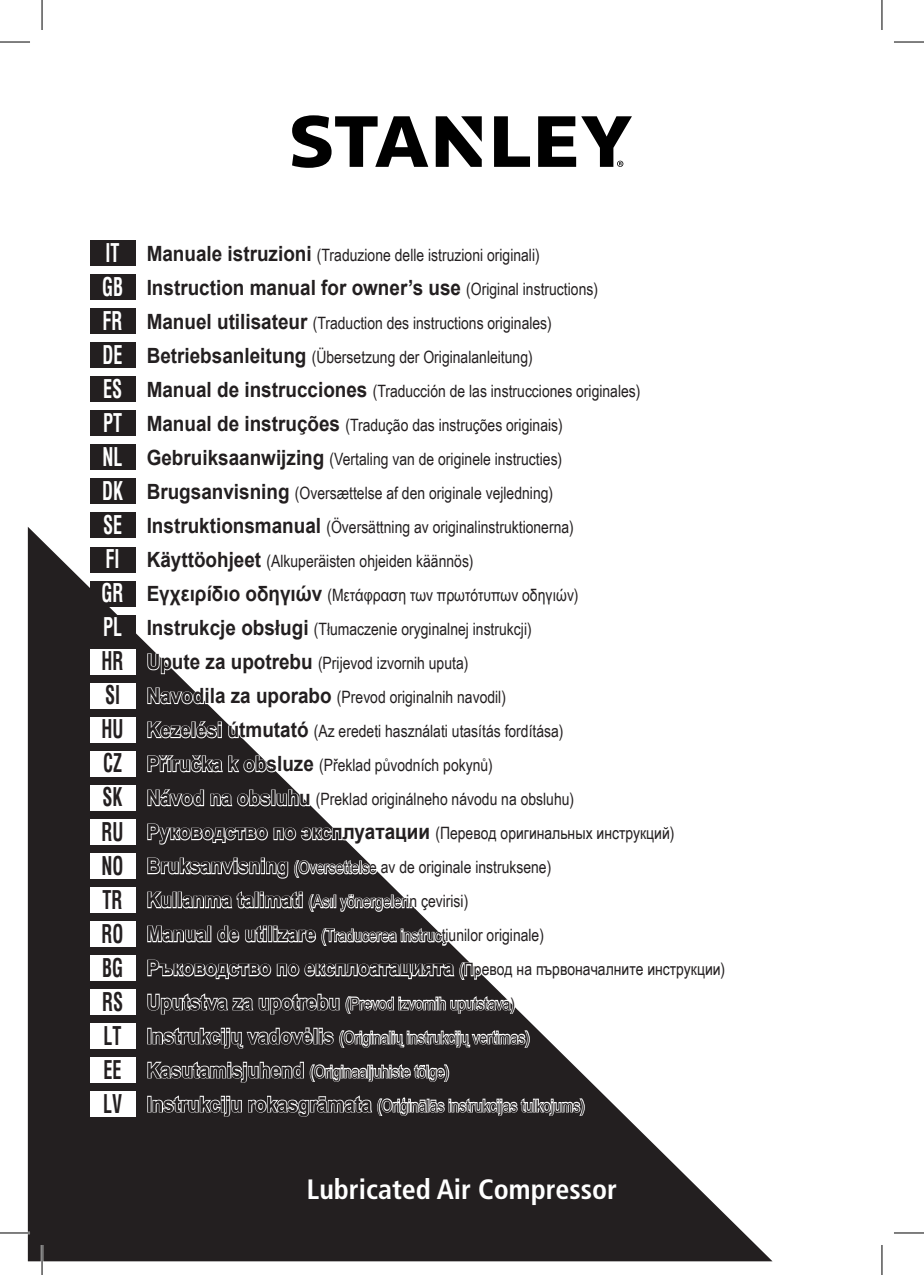
<style>
.page{position:relative;width:924px;height:1275px;background:#fff}
.page>*{position:absolute;margin:0;border:0;box-sizing:border-box;transform-origin:0 0}
.DATI_TECNICI_OK_TEST{font:700 condensed 28px "Frutiger LT Std";color:#fff}
.LINGUE{font:700 condensed 25.2px "Helvetica";color:#231f20;scale:.71 1}
.LINGUE-2{font:700 condensed 25.2px "Helvetica";color:#fff;scale:.71 1}
.MANUALE_ISTRUZIONI{font:700 21px "Arial";color:#231f20;scale:.9 1}
.MANUALE_ISTRUZIONI-2{font:17px "Arial Narrow";color:#231f20}
.s1{font-family:"Arial";font-weight:700;font-size:21px}
.s2{font-family:"Arial Narrow";font-weight:400;font-size:17px}
</style>
<div class="page">
<svg style="left:28px;top:527px;width:744px;height:734px"></svg>
<svg style="left:435px;top:116px;width:46px;height:51px"></svg>
<svg style="left:494px;top:116px;width:35px;height:51px"></svg>
<svg style="left:292px;top:115px;width:136px;height:53px"></svg>
<svg style="left:538px;top:116px;width:93px;height:51px"></svg>
<div style="left:90px;top:240px;width:45px;height:26px;background:#231f20"></div>
<div style="left:90px;top:479px;width:45px;height:25px;background:#231f20"></div>
<div style="left:90px;top:274px;width:45px;height:26px;background:#231f20"></div>
<svg style="left:152px;top:527px;width:165px;height:8px"></svg>
<svg style="left:325px;top:527px;width:249px;height:12px"></svg>
<div style="left:90px;top:513px;width:45px;height:25px;background:#231f20"></div>
<div style="left:90px;top:308px;width:45px;height:26px;background:#231f20"></div>
<svg style="left:146px;top:548px;width:328px;height:25px"></svg>
<div style="left:90px;top:547px;width:45px;height:25px;background:#231f20"></div>
<svg style="left:146px;top:579px;width:433px;height:28px"></svg>
<div style="left:90px;top:581px;width:45px;height:25px;background:#231f20"></div>
<div style="left:90px;top:342px;width:45px;height:26px;background:#231f20"></div>
<svg style="left:152px;top:617px;width:380px;height:24px"></svg>
<div style="left:90px;top:615px;width:45px;height:25px;background:#231f20"></div>
<svg style="left:146px;top:651px;width:323px;height:24px"></svg>
<div style="left:90px;top:649px;width:45px;height:25px;background:#fff"></div>
<svg style="left:146px;top:686px;width:360px;height:23px"></svg>
<div style="left:90px;top:683px;width:45px;height:25px;background:#fff"></div>
<svg style="left:146px;top:718px;width:418px;height:25px"></svg>
<div style="left:90px;top:717px;width:45px;height:25px;background:#fff"></div>
<svg style="left:146px;top:788px;width:428px;height:23px"></svg>
<div style="left:90px;top:785px;width:45px;height:25px;background:#fff"></div>
<svg style="left:146px;top:754px;width:347px;height:23px"></svg>
<div style="left:90px;top:751px;width:45px;height:25px;background:#fff"></div>
<div style="left:90px;top:376px;width:45px;height:26px;background:#231f20"></div>
<svg style="left:146px;top:822px;width:529px;height:23px"></svg>
<div style="left:90px;top:819px;width:45px;height:25px;background:#fff"></div>
<div style="left:90px;top:411px;width:45px;height:25px;background:#231f20"></div>
<svg style="left:146px;top:856px;width:406px;height:23px"></svg>
<div style="left:90px;top:853px;width:45px;height:25px;background:#fff"></div>
<svg style="left:146px;top:1060px;width:304px;height:23px"></svg>
<div style="left:90px;top:1057px;width:45px;height:25px;background:#fff"></div>
<div style="left:90px;top:445px;width:45px;height:25px;background:#231f20"></div>
<div style="left:147px;top:1027px;width:4px;height:17px;border:2px solid #fff"></div>
<svg style="left:152px;top:1026px;width:378px;height:24px"></svg>
<div style="left:90px;top:1023px;width:45px;height:25px;background:#fff"></div>
<svg style="left:146px;top:991px;width:369px;height:24px"></svg>
<div style="left:90px;top:989px;width:45px;height:25px;background:#fff"></div>
<svg style="left:146px;top:958px;width:579px;height:23px"></svg>
<div style="left:90px;top:955px;width:45px;height:25px;background:#fff"></div>
<div style="left:90px;top:921px;width:45px;height:25px;background:#fff"></div>
<svg style="left:146px;top:888px;width:398px;height:59px"></svg>
<div style="left:90px;top:887px;width:45px;height:25px;background:#fff"></div>
<div style="left:147px;top:1095px;width:4px;height:17px;border:2px solid #fff"></div>
<svg style="left:152px;top:1094px;width:433px;height:24px"></svg>
<div style="left:90px;top:1091px;width:45px;height:25px;background:#fff"></div>
<div style="left:252px;top:1176px;width:419px;height:31px;background:#231f20"></div>
<hr style="left:0;top:1231px;width:30px;height:3px;background:#fff">
<hr style="left:41px;top:1245px;width:2px;height:30px;background:#fff">
<hr style="left:0;top:42px;width:30px;height:1px;background:#000">
<hr style="left:893px;top:42px;width:30px;height:1px;background:#000">
<hr style="left:0;top:1232px;width:30px;height:1px;background:#000">
<hr style="left:893px;top:1232px;width:30px;height:1px;background:#000">
<hr style="left:42px;top:0;width:1px;height:30px;background:#000">
<hr style="left:42px;top:1245px;width:1px;height:30px;background:#000">
<hr style="left:881px;top:0;width:1px;height:30px;background:#000">
<hr style="left:881px;top:1245px;width:1px;height:30px;background:#000">
<p class="LINGUE-2" style="left:106px;top:236px;width:21px">IT</p>
<p class="MANUALE_ISTRUZIONI-2" style="left:147px;top:242px;width:394px"><span class="s1">Manuale istruzioni</span> (Traduzione delle istruzioni originali)</p>
<p class="LINGUE-2" style="left:102px;top:270px;width:31px">GB</p>
<p class="MANUALE_ISTRUZIONI" style="left:147px;top:274px;width:503px">Instruction manual for owner’s use <span class="s2">(Original instructions)</span></p>
<p class="LINGUE-2" style="left:103px;top:304px;width:30px">FR</p>
<p class="MANUALE_ISTRUZIONI-2" style="left:147px;top:310px;width:406px"><span class="s1">Manuel utilisateur</span> (Traduction des instructions originales)</p>
<p class="LINGUE-2" style="left:103px;top:338px;width:30px">DE</p>
<p class="MANUALE_ISTRUZIONI-2" style="left:147px;top:344px;width:387px"><span class="s1">Betriebsanleitung</span> (Übersetzung der Originalanleitung)</p>
<p class="LINGUE-2" style="left:103px;top:372px;width:28px">ES</p>
<p class="MANUALE_ISTRUZIONI-2" style="left:147px;top:378px;width:495px"><span class="s1">Manual de instrucciones</span> (Traducción de las instrucciones originales)</p>
<p class="LINGUE-2" style="left:103px;top:406px;width:28px">PT</p>
<p class="MANUALE_ISTRUZIONI-2" style="left:147px;top:412px;width:417px"><span class="s1">Manual de instruções</span> (Tradução das instruções originais)</p>
<p class="LINGUE-2" style="left:103px;top:440px;width:30px">NL</p>
<p class="MANUALE_ISTRUZIONI-2" style="left:147px;top:446px;width:417px"><span class="s1">Gebruiksaanwijzing</span> (Vertaling van de originele instructies)</p>
<p class="LINGUE-2" style="left:102px;top:474px;width:31px">DK</p>
<p class="MANUALE_ISTRUZIONI-2" style="left:147px;top:480px;width:408px"><span class="s1">Brugsanvisning</span> (Oversættelse af den originale vejledning)</p>
<p class="LINGUE-2" style="left:103px;top:508px;width:28px">SE</p>
<p class="MANUALE_ISTRUZIONI-2" style="left:147px;top:514px;width:428px"><span class="s1">Instruktionsmanual</span> (Översättning av originalinstruktionerna)</p>
<p class="LINGUE-2" style="left:106px;top:542px;width:21px">FI</p>
<p class="MANUALE_ISTRUZIONI-2" style="left:147px;top:549px;width:328px"><span class="s1">Käyttöohjeet</span> (Alkuperäisten ohjeiden käännös)</p>
<p class="LINGUE-2" style="left:102px;top:576px;width:32px">GR</p>
<p class="MANUALE_ISTRUZIONI-2" style="left:147px;top:583px;width:433px"><span class="s1">Eγχειρίδιο οδηγιών</span> (Μετάφραση των πρωτότυπων οδηγιών)</p>
<p class="LINGUE-2" style="left:103px;top:610px;width:28px">PL</p>
<p class="MANUALE_ISTRUZIONI-2" style="left:147px;top:617px;width:386px"><span class="s1">Instrukcje obsługi</span> (Tłumaczenie oryginalnej instrukcji)</p>
<p class="LINGUE" style="left:102px;top:644px;width:32px">HR</p>
<p class="MANUALE_ISTRUZIONI-2" style="left:147px;top:651px;width:323px"><span class="s1">Upute za upotrebu</span> (Prijevod izvornih uputa)</p>
<p class="LINGUE" style="left:105px;top:678px;width:23px">SI</p>
<p class="MANUALE_ISTRUZIONI-2" style="left:147px;top:685px;width:360px"><span class="s1">Navodila za uporabo</span> (Prevod originalnih navodil)</p>
<p class="LINGUE" style="left:102px;top:712px;width:32px">HU</p>
<p class="MANUALE_ISTRUZIONI-2" style="left:147px;top:719px;width:418px"><span class="s1">Kezelési útmutató</span> (Az eredeti használati utasítás fordítása)</p>
<p class="LINGUE" style="left:103px;top:746px;width:28px">CZ</p>
<p class="MANUALE_ISTRUZIONI-2" style="left:147px;top:753px;width:347px"><span class="s1">Příručka k obsluze</span> (Překlad původních pokynů)</p>
<p class="LINGUE" style="left:103px;top:780px;width:30px">SK</p>
<p class="MANUALE_ISTRUZIONI-2" style="left:147px;top:787px;width:429px"><span class="s1">Návod na obsluhu</span> (Preklad originálneho návodu na obsluhu)</p>
<p class="LINGUE" style="left:102px;top:814px;width:32px">RU</p>
<p class="MANUALE_ISTRUZIONI-2" style="left:147px;top:821px;width:529px"><span class="s1">Pуководство по эксплуатации</span> (Перевод оригинальных инструкций)</p>
<p class="LINGUE" style="left:102px;top:848px;width:32px">NO</p>
<p class="MANUALE_ISTRUZIONI-2" style="left:147px;top:855px;width:406px"><span class="s1">Bruksanvisning</span> (Oversettelse av de originale instruksene)</p>
<p class="LINGUE" style="left:103px;top:882px;width:30px">TR</p>
<p class="MANUALE_ISTRUZIONI-2" style="left:147px;top:889px;width:323px"><span class="s1">Kullanma talimati</span> (Asıl yönergelerin çevirisi)</p>
<p class="LINGUE" style="left:102px;top:916px;width:32px">RO</p>
<p class="MANUALE_ISTRUZIONI-2" style="left:147px;top:923px;width:398px"><span class="s1">Manual de utilizare</span> (Traducerea instrucţiunilor originale)</p>
<p class="LINGUE" style="left:102px;top:950px;width:31px">BG</p>
<p class="MANUALE_ISTRUZIONI-2" style="left:147px;top:957px;width:580px"><span class="s1">Ръководство по експлоатацията</span> (Превод на първоначалните инструкции)</p>
<p class="LINGUE" style="left:102px;top:984px;width:31px">RS</p>
<p class="MANUALE_ISTRUZIONI-2" style="left:147px;top:991px;width:370px"><span class="s1">Uputstva za upotrebu</span> (Prevod izvornih uputstava)</p>
<p class="LINGUE" style="left:104px;top:1018px;width:27px">LT</p>
<p class="MANUALE_ISTRUZIONI-2" style="left:147px;top:1025px;width:384px"><span class="s1">Instrukcijų vadovėlis</span> (Originalių instrukcijų vertimas)</p>
<p class="LINGUE" style="left:104px;top:1052px;width:27px">EE</p>
<p class="MANUALE_ISTRUZIONI-2" style="left:147px;top:1059px;width:304px"><span class="s1">Kasutamisjuhend</span> (Originaaljuhiste tõlge)</p>
<p class="LINGUE" style="left:103px;top:1087px;width:28px">LV</p>
<p class="MANUALE_ISTRUZIONI-2" style="left:147px;top:1093px;width:439px"><span class="s1">Instrukciju rokasgrāmata</span> (Oriģinālās instrukcijas tulkojums)</p>
<p class="DATI_TECNICI_OK_TEST" style="left:307px;top:1172px;width:311px">Lubricated Air Compressor</p>
</div>
